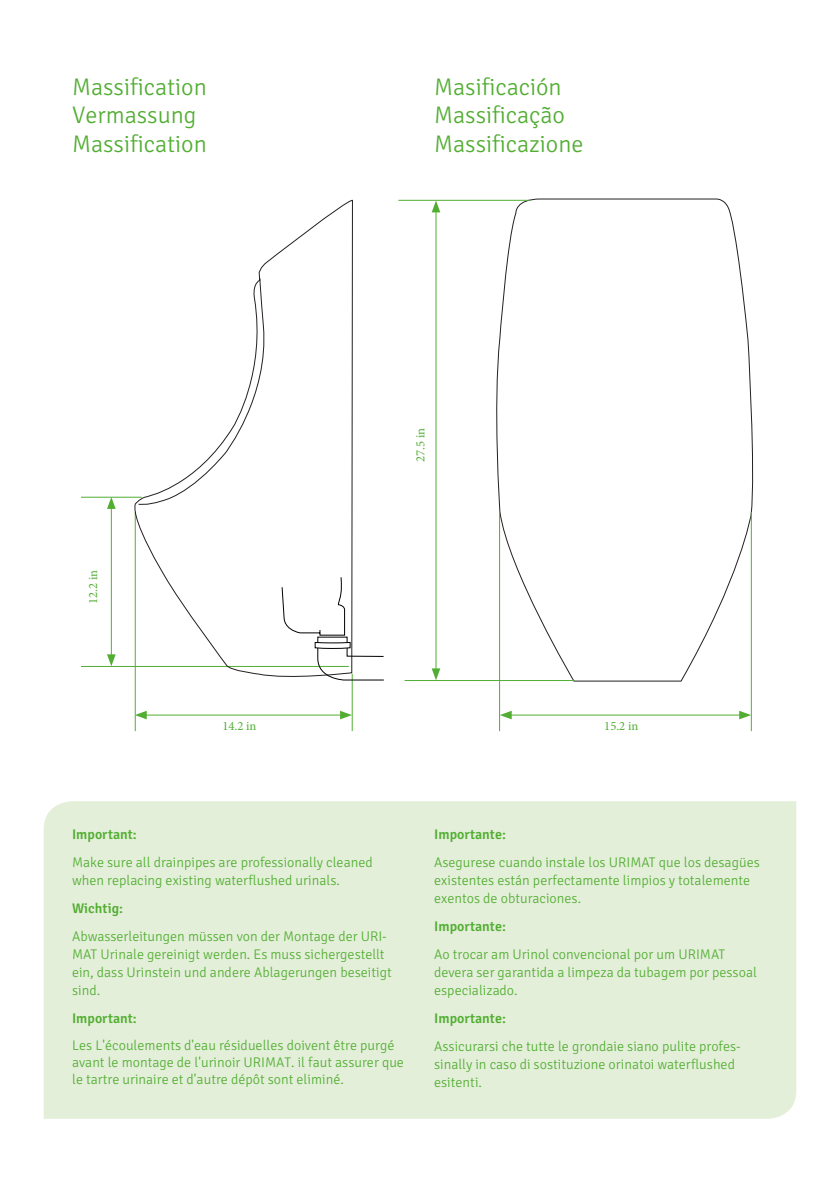
<style>
.page{position:relative;width:840px;height:1191px;background:#fff}
.page>*{position:absolute;margin:0;border:0;box-sizing:border-box;transform-origin:0 0}
.t1{font:300 24px/28.8px "Signika Negative";color:#52ae32}
.t2{font:300 14px/18.2px "Signika Negative";color:#52ae32}
.t3{font:600 14px "Signika Negative";color:#52ae32}
.t4{font:12.6px "Minion Pro";color:#52ae32}
</style>
<div class="page">
<div style="left:44px;top:801px;width:751px;height:317px;background:#e4efda"></div>
<svg style="left:492px;top:198px;width:262px;height:483px"></svg>
<hr style="left:404px;top:680px;width:170px;height:1px;background:#52ae32">
<hr style="left:398px;top:200px;width:131px;height:1px;background:#52ae32">
<hr style="left:435px;top:209px;width:1px;height:462px;background:#52ae32">
<svg style="left:431px;top:200px;width:9px;height:12px"></svg>
<svg style="left:431px;top:668px;width:9px;height:12px"></svg>
<hr style="left:508px;top:714px;width:234px;height:1px;background:#52ae32">
<svg style="left:738px;top:710px;width:12px;height:9px"></svg>
<svg style="left:500px;top:710px;width:11px;height:9px"></svg>
<hr style="left:499px;top:512px;width:1px;height:219px;background:#52ae32">
<hr style="left:750px;top:512px;width:1px;height:219px;background:#52ae32">
<hr style="left:135px;top:512px;width:1px;height:219px;background:#52ae32">
<hr style="left:351px;top:674px;width:1px;height:57px;background:#52ae32">
<hr style="left:143px;top:714px;width:200px;height:1px;background:#52ae32">
<svg style="left:340px;top:710px;width:12px;height:9px"></svg>
<svg style="left:135px;top:710px;width:12px;height:9px"></svg>
<hr style="left:81px;top:497px;width:61px;height:1px;background:#52ae32">
<hr style="left:81px;top:666px;width:267px;height:1px;background:#52ae32">
<hr style="left:111px;top:505px;width:1px;height:152px;background:#52ae32">
<svg style="left:107px;top:497px;width:9px;height:12px"></svg>
<svg style="left:107px;top:654px;width:9px;height:12px"></svg>
<svg style="left:131px;top:199px;width:222px;height:481px"></svg>
<svg style="left:281px;top:577px;width:103px;height:103px"></svg>
<h1 class="t1" style="left:72px;top:73px;width:136px">Massification<br>Vermassung<br>Massification</h1>
<h1 class="t1" style="left:434px;top:73px;width:151px">Masificación<br>Massificação<br>Massificazione</h1>
<p class="t4" style="left:85px;top:604px;width:36px;rotate:-90deg">12.2 in</p>
<p class="t4" style="left:411px;top:462px;width:36px;rotate:-90deg">27.5 in</p>
<p class="t4" style="left:222px;top:717px;width:36px">14.2 in</p>
<p class="t4" style="left:604px;top:718px;width:36px">15.2 in</p>
<p class="t3" style="left:72px;top:826px;width:66px">Important:</p>
<p class="t2" style="left:72px;top:853px;width:302px">Make sure all drainpipes are professionally cleaned when replacing existing waterflushed urinals.</p>
<p class="t3" style="left:72px;top:900px;width:52px">Wichtig:</p>
<p class="t2" style="left:72px;top:927px;width:321px">Abwasserleitungen müssen von der Montage der URI-MAT Urinale gereinigt werden. Es muss sichergestellt ein, dass Urinstein und andere Ablagerungen beseitigt sind.</p>
<p class="t3" style="left:72px;top:1010px;width:66px">Important:</p>
<p class="t2" style="left:72px;top:1037px;width:333px;line-height:16.8px">Les L'écoulements d'eau résiduelles doivent être purgé avant le montage de l'urinoir URIMAT. il faut assurer que le tartre urinaire et d'autre dépôt sont eliminé.</p>
<p class="t3" style="left:434px;top:826px;width:73px">Importante:</p>
<p class="t2" style="left:434px;top:853px;width:327px">Asegurese cuando instale los URIMAT que los desagües existentes están perfectamente limpios y totalemente exentos de obturaciones.</p>
<p class="t3" style="left:434px;top:918px;width:73px">Importante:</p>
<p class="t2" style="left:434px;top:945px;width:324px">Ao trocar am Urinol convencional por um URIMAT devera ser garantida a limpeza da tubagem por pessoal especializado.</p>
<p class="t3" style="left:434px;top:1010px;width:73px">Importante:</p>
<p class="t2" style="left:434px;top:1037px;width:308px">Assicurarsi che tutte le grondaie siano pulite profes&shy;sinally in caso di sostituzione orinatoi waterflushed esitenti.</p>
</div>
